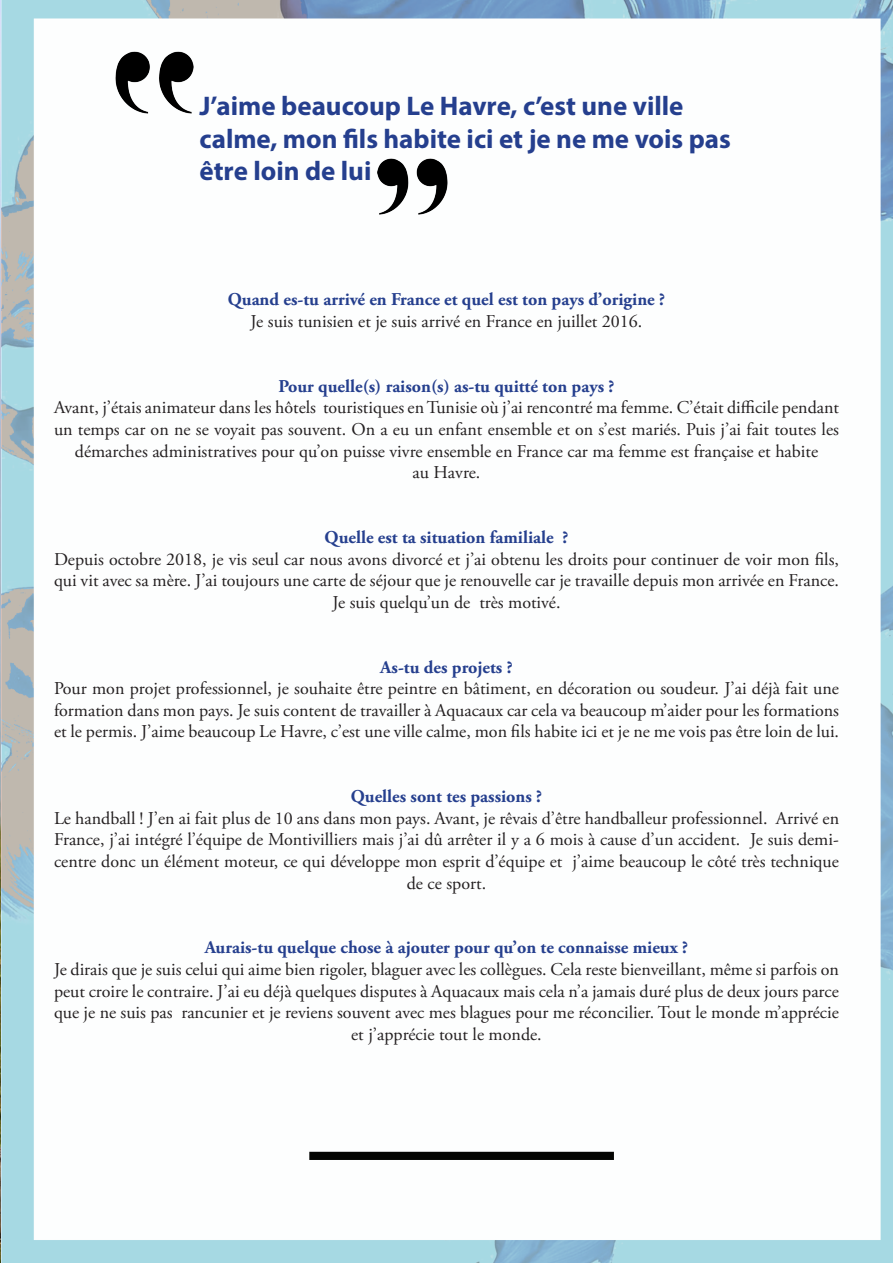
<style>
.page{position:relative;width:893px;height:1263px;background:#fff}
.page>*{position:absolute;margin:0;border:0;box-sizing:border-box;transform-origin:0 0}
.t1{font:700 27px/32.4px "Myriad Pro";color:#253f8e}
.t2{font:18px/21.6px "Adobe Garamond Pro";color:#231f20;text-align:center}
.t3{font:700 18px "Adobe Garamond Pro";color:#253f8e}
</style>
<div class="page">
<img style="left:0;top:0;width:893px;height:1263px">
<img style="left:116px;top:51px;width:78px;height:62px">
<img style="left:377px;top:158px;width:70px;height:56px">
<p class="t1" style="left:199px;top:89px;width:533px">J’aime beaucoup Le Havre, c’est une ville calme, mon fils habite ici et je ne me vois pas être loin de lui</p>
<p class="t3" style="left:228px;top:289px;width:439px">Quand es-tu arrivé en France et quel est ton pays d’origine ?</p>
<p class="t2" style="left:251px;top:311px;width:393px">Je suis tunisien et je suis arrivé en France en juillet 2016.</p>
<p class="t3" style="left:278px;top:376px;width:338px">Pour quelle(s) raison(s) as-tu quitté ton pays ?</p>
<p class="t2" style="left:54px;top:397px;width:787px">Avant, j’étais animateur dans les hôtels touristiques en Tunisie où j’ai rencontré ma femme. C’était difficile pendant un temps car on ne se voyait pas souvent. On a eu un enfant ensemble et on s’est mariés. Puis j’ai fait toutes les démarches administratives pour qu’on puisse vivre ensemble en France car ma femme est française et habite</p>
<p class="t2" style="left:413px;top:462px;width:69px">au Havre.</p>
<p class="t3" style="left:325px;top:527px;width:245px">Quelle est ta situation familiale ?</p>
<p class="t2" style="left:54px;top:549px;width:786px">Depuis octobre 2018, je vis seul car nous avons divorcé et j’ai obtenu les droits pour continuer de voir mon fils, qui vit avec sa mère. J’ai toujours une carte de séjour que je renouvelle car je travaille depuis mon arrivée en France.<br>Je suis quelqu’un de très motivé.</p>
<p class="t3" style="left:380px;top:656px;width:134px">As-tu des projets ?</p>
<p class="t2" style="left:54px;top:678px;width:787px;text-align:justify">Pour mon projet professionnel, je souhaite être peintre en bâtiment, en décoration ou soudeur. J’ai déjà fait une formation dans mon pays. Je suis content de travailler à Aquacaux car cela va beaucoup m’aider pour les formations et le permis. J’aime beaucoup Le Havre, c’est une ville calme, mon fils habite ici et je ne me vois pas être loin de lui.</p>
<p class="t3" style="left:351px;top:786px;width:193px">Quelles sont tes passions ?</p>
<p class="t2" style="left:54px;top:808px;width:787px">Le handball ! J’en ai fait plus de 10 ans dans mon pays. Avant, je rêvais d’être handballeur professionnel. Arrivé en France, j’ai intégré l’équipe de Montivilliers mais j’ai dû arrêter il y a 6 mois à cause d’un accident. Je suis demi&shy;centre donc un élément moteur, ce qui développe mon esprit d’équipe et j’aime beaucoup le côté très technique de ce sport.</p>
<p class="t3" style="left:205px;top:937px;width:485px">Aurais-tu quelque chose à ajouter pour qu’on te connaisse mieux ?</p>
<p class="t2" style="left:54px;top:959px;width:786px">Je dirais que je suis celui qui aime bien rigoler, blaguer avec les collègues. Cela reste bienveillant, même si parfois on peut croire le contraire. J’ai eu déjà quelques disputes à Aquacaux mais cela n’a jamais duré plus de deux jours parce que je ne suis pas rancunier et je reviens souvent avec mes blagues pour me réconcilier. Tout le monde m’apprécie et j’apprécie tout le monde.</p>
</div>
